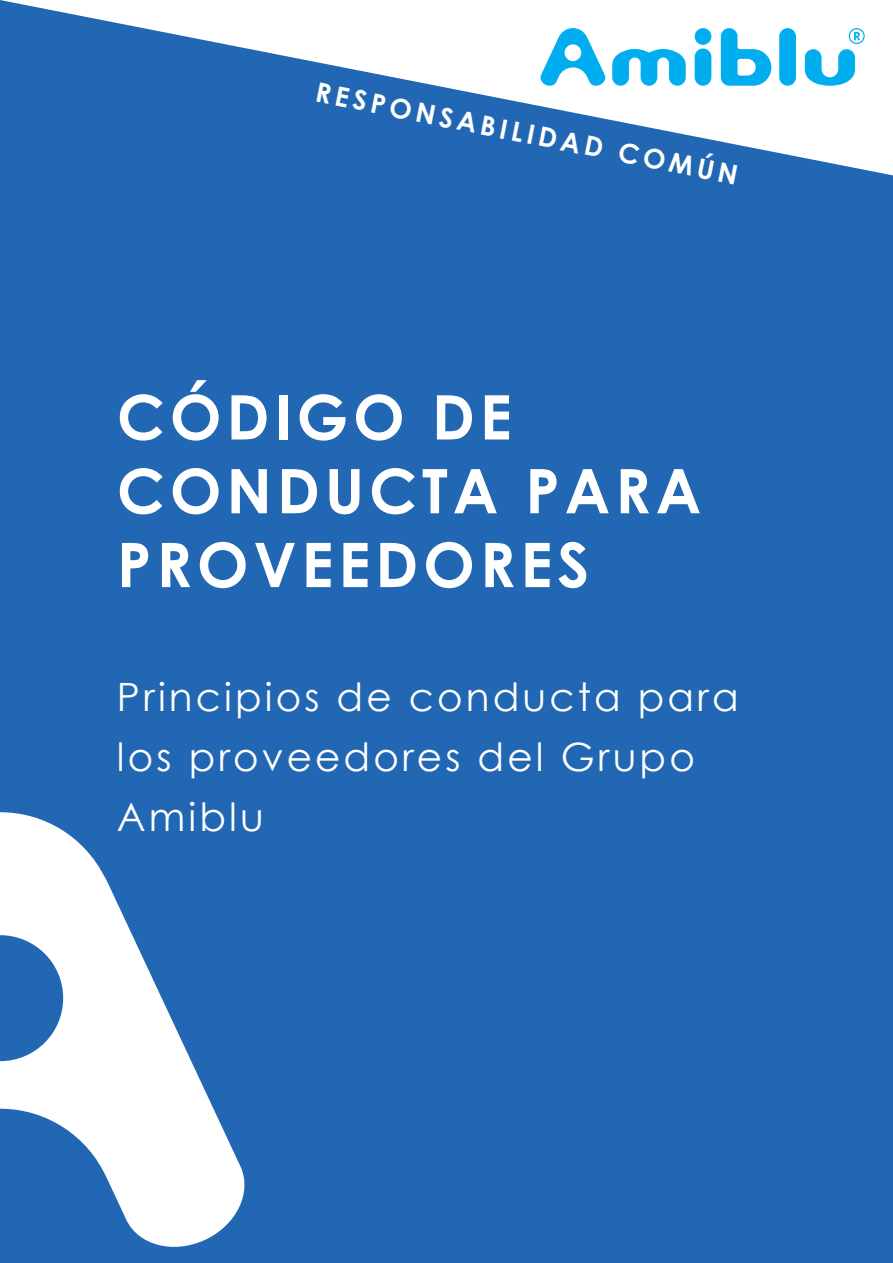
<style>
.page{position:relative;width:893px;height:1263px;background:#2267b3}
.page>*{position:absolute;margin:0;border:0;box-sizing:border-box;transform-origin:0 0}
.t1{font:700 61.5px/73.8px "Century Gothic";letter-spacing:.08em;color:#fff}
.t2{font:39px/60px "Century Gothic";letter-spacing:.08em;color:#fff}
.t3{font:700 27px "Century Gothic";color:#fff}
</style>
<div class="page">
<svg style="left:0;top:0;width:893px;height:175px"></svg>
<div style="left:779px;top:28px;width:17px;height:58px;background:#00aeef;border-radius:8px"></div>
<div style="left:695px;top:28px;width:16px;height:17px;background:#00aeef;border-radius:50%"></div>
<div style="left:695px;top:49px;width:16px;height:37px;background:#00aeef;border-radius:8px"></div>
<svg style="left:721px;top:28px;width:50px;height:58px;background:#66cef5"></svg>
<svg style="left:612px;top:49px;width:74px;height:37px;background:#58caf4"></svg>
<svg style="left:540px;top:28px;width:66px;height:58px;background:#81d7f7"></svg>
<svg style="left:805px;top:28px;width:60px;height:58px;background:#a2e1f9"></svg>
<svg style="left:0;top:812px;width:245px;height:435px"></svg>
<p class="t3" style="left:320px;top:72px;width:431px;rotate:11deg">RESPONSABILIDAD COMÚN</p>
<h1 class="t1" style="left:117px;top:377px;width:586px">CÓDIGO DE<br>CONDUCTA PARA<br>PROVEEDORES</h1>
<p class="t2" style="left:117px;top:666px;width:623px">Principios de conducta para los proveedores del Grupo<br>Amiblu</p>
</div>
